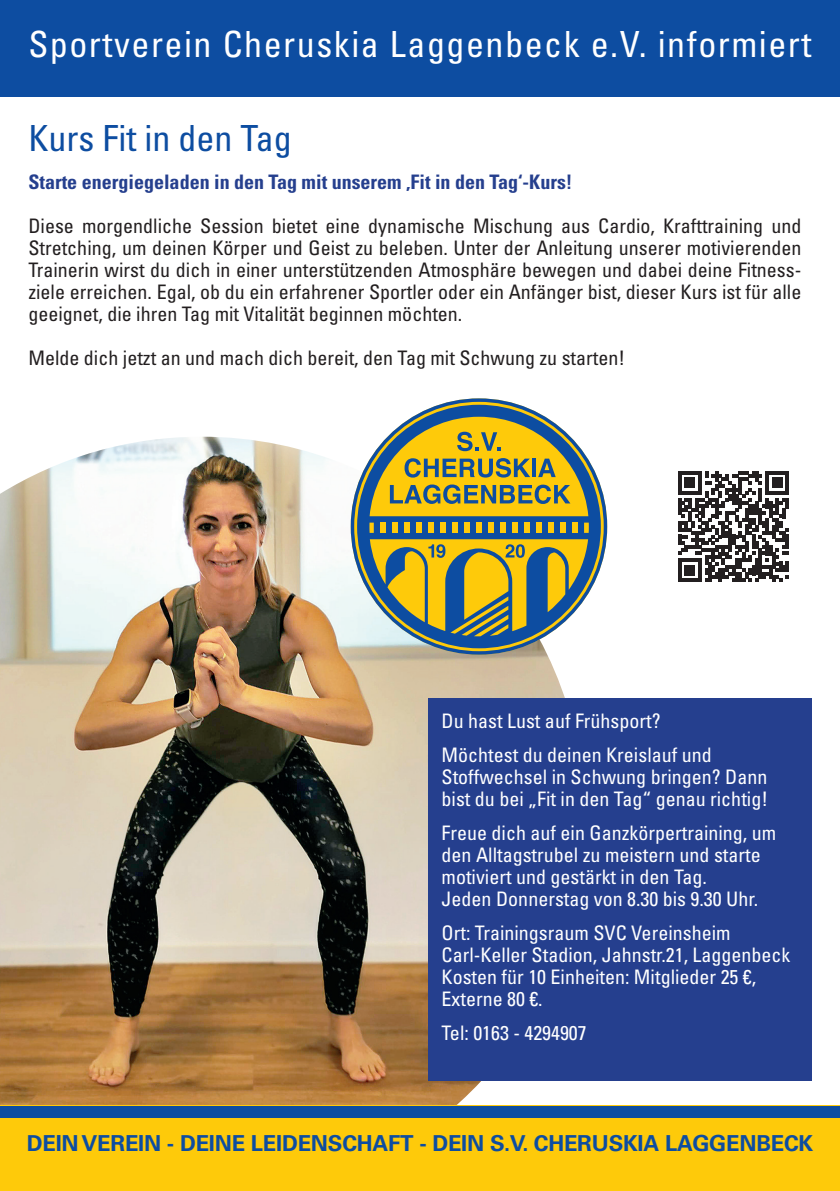
<style>
.page{position:relative;width:840px;height:1191px;background:#fff}
.page>*{position:absolute;margin:0;border:0;box-sizing:border-box;transform-origin:0 0}
.t1{font:condensed 36px "Univers";letter-spacing:.04em;color:#fff}
.t2{font:condensed 36px "Univers";color:#0d4da1}
.t3{font:700 22px "Univers CE";letter-spacing:-.01em;color:#0d4da1}
.t4{font:condensed 20px/22px "Univers";color:#231f20;text-align:justify}
.t5{font:condensed 20px/22px "Univers";color:#fff}
.t6{font:700 condensed 20px "Univers";color:#253f8e}
</style>
<div class="page">
<img style="left:0;top:437px;width:584px;height:669px">
<div style="left:0;top:0;width:839px;height:96px;background:#0d4da1"></div>
<div style="left:0;top:1106px;width:839px;height:85px;background:#feca0a"></div>
<div style="left:0;top:1106px;width:839px;height:11px;background:#0d4da1"></div>
<svg style="left:350px;top:398px;width:257px;height:256px"></svg>
<div style="left:571px;top:522px;width:6px;height:11px;background:#feca0a"></div>
<div style="left:559px;top:522px;width:6px;height:11px;background:#feca0a"></div>
<div style="left:547px;top:522px;width:6px;height:11px;background:#feca0a"></div>
<div style="left:535px;top:522px;width:6px;height:11px;background:#feca0a"></div>
<div style="left:523px;top:522px;width:6px;height:11px;background:#feca0a"></div>
<div style="left:512px;top:522px;width:5px;height:11px;background:#feca0a"></div>
<div style="left:500px;top:522px;width:5px;height:11px;background:#feca0a"></div>
<div style="left:488px;top:522px;width:5px;height:11px;background:#feca0a"></div>
<div style="left:476px;top:522px;width:5px;height:11px;background:#feca0a"></div>
<div style="left:464px;top:522px;width:5px;height:11px;background:#feca0a"></div>
<div style="left:452px;top:522px;width:5px;height:11px;background:#feca0a"></div>
<div style="left:440px;top:522px;width:5px;height:11px;background:#feca0a"></div>
<div style="left:428px;top:522px;width:5px;height:11px;background:#feca0a"></div>
<div style="left:416px;top:522px;width:5px;height:11px;background:#feca0a"></div>
<div style="left:404px;top:522px;width:5px;height:11px;background:#feca0a"></div>
<div style="left:392px;top:522px;width:5px;height:11px;background:#feca0a"></div>
<div style="left:380px;top:522px;width:5px;height:11px;background:#feca0a"></div>
<svg style="left:583px;top:522px;width:5px;height:11px"></svg>
<svg style="left:369px;top:522px;width:4px;height:11px"></svg>
<svg style="left:369px;top:417px;width:219px;height:99px;background:#b7a847"></svg>
<svg style="left:369px;top:539px;width:218px;height:97px;background:#9d9b56"></svg>
<div style="left:427px;top:698px;width:384px;height:383px;background:#253f8e"></div>
<svg style="left:678px;top:471px;width:110px;height:111px"></svg>
<h1 class="t1" style="left:28px;top:21px;width:784px">Sportverein Cheruskia Laggenbeck e.V. informiert</h1>
<h1 class="t2" style="left:28px;top:115px;width:265px">Kurs Fit in den Tag</h1>
<p class="t6" style="left:28px;top:169px;width:545px">Starte energiegeladen in den Tag mit unserem ‚Fit in den Tag‘-Kurs!</p>
<p class="t4" style="left:28px;top:214px;width:774px">Diese morgendliche Session bietet eine dynamische Mischung aus Cardio, Krafttraining und Stretching, um deinen Körper und Geist zu beleben. Unter der Anleitung unserer motivierenden Trainerin wirst du dich in einer unterstützenden Atmosphäre bewegen und dabei deine Fitness&shy;ziele erreichen. Egal, ob du ein erfahrener Sportler oder ein Anfänger bist, dieser Kurs ist für alle geeignet, die ihren Tag mit Vitalität beginnen möchten.</p>
<p class="t4" style="left:28px;top:346px;width:598px">Melde dich jetzt an und mach dich bereit, den Tag mit Schwung zu starten!</p>
<p class="t5" style="left:441px;top:703px;width:271px;line-height:34px">Du hast Lust auf Frühsport?<br>Möchtest du deinen Kreislauf und</p>
<p class="t5" style="left:441px;top:765px;width:328px">Stoffwechsel in Schwung bringen? Dann bist du bei „Fit in den Tag“ genau richtig!</p>
<p class="t5" style="left:441px;top:821px;width:336px">Freue dich auf ein Ganzkörpertraining, um den Alltagstrubel zu meistern und starte motiviert und gestärkt in den Tag.<br>Jeden Donnerstag von 8.30 bis 9.30 Uhr.</p>
<p class="t5" style="left:441px;top:921px;width:350px">Ort: Trainingsraum SVC Vereinsheim Carl-Keller Stadion, Jahnstr.21, Laggenbeck Kosten für 10 Einheiten: Mitglieder 25 €, Externe 80 €.</p>
<p class="t5" style="left:441px;top:1021px;width:146px">Tel: 0163 - 4294907</p>
<p class="t3" style="left:27px;top:1130px;width:787px">DEIN VEREIN - DEINE LEIDENSCHAFT - DEIN S.V. CHERUSKIA LAGGENBECK</p>
</div>
